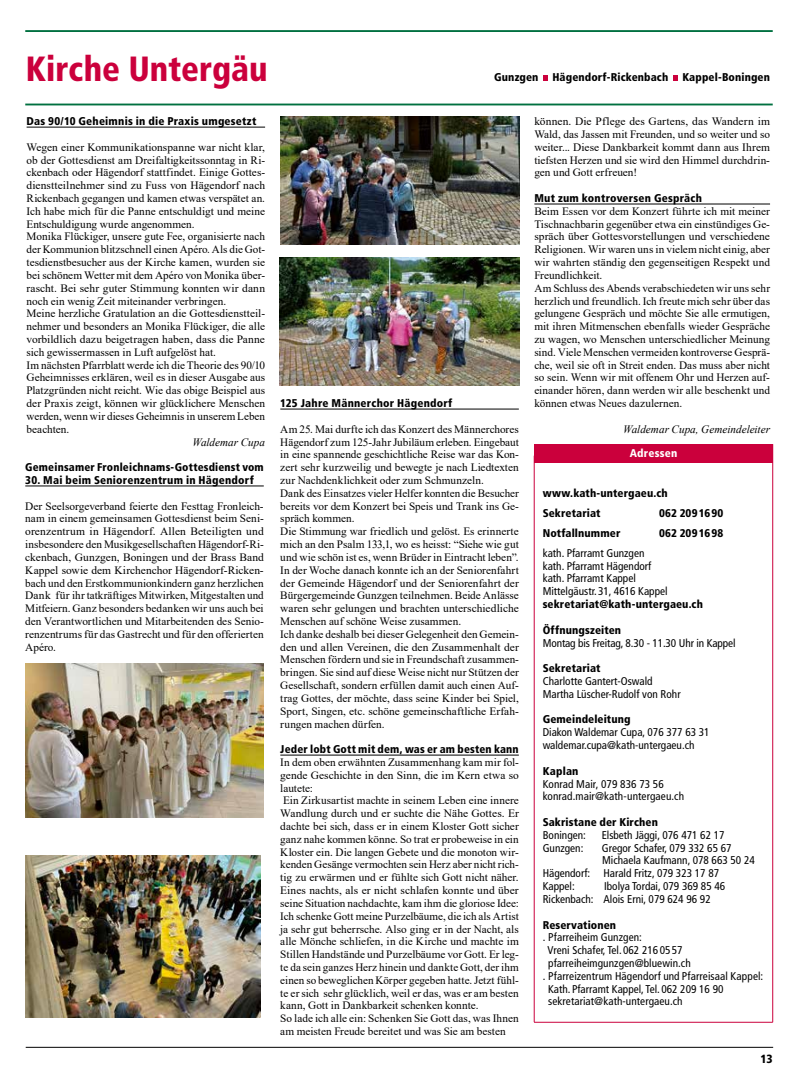
<style>
.page{position:relative;width:798px;height:1081px;background:#fff}
.page>*{position:absolute;margin:0;border:0;box-sizing:border-box;transform-origin:0 0}
.t1{font:900 condensed 35px "Frutiger LT Std";color:#cb003c;scale:.95 1}
.t2{font:900 condensed 11.88px "Frutiger LT Std";color:#000}
.t3{font:11.25px/12.9px "Times New Roman";color:#000}
.t4{font:11.25px/12.9px "Times New Roman";color:#020000}
.t5{font:condensed 11.25px/12.9px "Frutiger LT Std";color:#000}
.t6{font:900 condensed 11.25px/19.9px "Frutiger LT Std";letter-spacing:.015em;color:#000}
.t7{font:italic 11.25px "Times New Roman";color:#000}
.t8{font:900 condensed 11.25px "Frutiger LT Std";letter-spacing:.02em;color:#fff}
</style>
<div class="page">
<hr style="left:26px;top:1047px;width:746px;height:1px;background:#000">
<hr style="left:25px;top:104px;width:747px;height:1px;background:#007040">
<hr style="left:25px;top:30px;width:747px;height:2px;background:#007040">
<svg style="left:673px;top:75px;width:4px;height:6px"></svg>
<svg style="left:543px;top:75px;width:4px;height:6px"></svg>
<hr style="left:534px;top:1022px;width:238px;height:1px;background:#cb003c">
<div style="left:534px;top:444px;width:238px;height:19px;background:#cb003c"></div>
<hr style="left:533px;top:456px;width:1px;height:566px;background:#cb003c">
<hr style="left:772px;top:444px;width:1px;height:578px;background:#cb003c">
<hr style="left:27px;top:127px;width:238px;height:1px;background:#000">
<img style="left:280px;top:116px;width:239px;height:128px">
<img style="left:279px;top:257px;width:240px;height:128px">
<hr style="left:534px;top:204px;width:235px;height:1px;background:#000">
<hr style="left:25px;top:486px;width:239px;height:1px;background:#000">
<hr style="left:280px;top:409px;width:238px;height:1px;background:#000">
<hr style="left:280px;top:755px;width:238px;height:1px;background:#000">
<img style="left:25px;top:663px;width:239px;height:154px">
<img style="left:25px;top:855px;width:236px;height:162px">
<h1 class="t1" style="left:26px;top:47px;width:256px">Kirche Untergäu</h1>
<p class="t6" style="left:27px;top:111px;width:231px">Das 90/10 Geheimnis in die Praxis umgesetzt</p>
<p class="t3" style="left:27px;top:140px;width:240px">Wegen einer Kommunikationspanne war nicht klar, ob der Gottesdienst am Dreifaltigkeitssonntag in Ri&shy;ckenbach oder Hägendorf stattfindet. Einige Gottes&shy;dienstteilnehmer sind zu Fuss von Hägendorf nach Rickenbach gegangen und kamen etwas verspätet an.<br>Ich habe mich für die Panne entschuldigt und meine Entschuldigung wurde angenommen.<br>Monika Flückiger, unsere gute Fee, organisierte nach der Kommunion blitzschnell einen Apéro. Als die Got&shy;tesdienstbesucher aus der Kirche kamen, wurden sie bei schönem Wetter mit dem Apéro von Monika über&shy;rascht. Bei sehr guter Stimmung konnten wir dann noch ein wenig Zeit miteinander verbringen.<br>Meine herzliche Gratulation an die Gottesdienstteil&shy;nehmer und besonders an Monika Flückiger, die alle vorbildlich dazu beigetragen haben, dass die Panne sich gewissermassen in Luft aufgelöst hat.<br>Im nächsten Pfarrblatt werde ich die Theorie des 90/10<br>Geheimnisses erklären, weil es in dieser Ausgabe aus Platzgründen nicht reicht. Wie das obige Beispiel aus der Praxis zeigt, können wir glücklichere Menschen werden, wenn wir dieses Geheimnis in unserem Leben beachten.</p>
<p class="t7" style="left:192px;top:434px;width:74px">Waldemar Cupa</p>
<p class="t6" style="left:25px;top:457px;width:240px">Gemeinsamer Fronleichnams-Gottesdienst vom</p>
<p class="t6" style="left:25px;top:470px;width:230px">30. Mai beim Seniorenzentrum in Hägendorf</p>
<p class="t3" style="left:25px;top:499px;width:240px;text-align:justify">Der Seelsorgeverband feierte den Festtag Fronleich&shy;nam in einem gemeinsamen Gottesdienst beim Seni&shy;orenzentrum in Hägendorf. Allen Beteiligten und insbesondere den Musikgesellschaften Hägendorf-Ri&shy;ckenbach, Gunzgen, Boningen und der Brass Band Kappel sowie dem Kirchenchor Hägendorf-Ricken&shy;bach und den Erstkommunionkindern ganz herzlichen Dank für ihr tatkräftiges Mitwirken, Mitgestalten und Mitfeiern. Ganz besonders bedanken wir uns auch bei den Verantwortlichen und Mitarbeitenden des Senio&shy;renzentrums für das Gastrecht und für den offerierten Apéro.</p>
<p class="t6" style="left:494px;top:67px;width:277px">Gunzgen Hägendorf-Rickenbach Kappel-Boningen</p>
<p class="t6" style="left:280px;top:393px;width:173px">125 Jahre Männerchor Hägendorf</p>
<p class="t3" style="left:280px;top:422px;width:240px">Am 25. Mai durfte ich das Konzert des Männerchores Hägendorf zum 125-Jahr Jubiläum erleben. Eingebaut in eine spannende geschichtliche Reise war das Kon&shy;zert sehr kurzweilig und bewegte je nach Liedtexten zur Nachdenklichkeit oder zum Schmunzeln.<br>Dank des Einsatzes vieler Helfer konnten die Besucher bereits vor dem Konzert bei Speis und Trank ins Ge&shy;spräch kommen.<br>Die Stimmung war friedlich und gelöst. Es erinnerte mich an den Psalm 133,1, wo es heisst: “Siehe wie gut und wie schön ist es, wenn Brüder in Eintracht leben”.</p>
<p class="t4" style="left:280px;top:563px;width:240px">In der Woche danach konnte ich an der Seniorenfahrt der Gemeinde Hägendorf und der Seniorenfahrt der Bürgergemeinde Gunzgen teilnehmen. Beide Anlässe waren sehr gelungen und brachten unterschiedliche Menschen auf schöne Weise zusammen.<br>Ich danke deshalb bei dieser Gelegenheit den Gemein&shy;den und allen Vereinen, die den Zusammenhalt der Menschen fördern und sie in Freundschaft zusammen&shy;bringen. Sie sind auf diese Weise nicht nur Stützen der Gesellschaft, sondern erfüllen damit auch einen Auf&shy;trag Gottes, der möchte, dass seine Kinder bei Spiel, Sport, Singen, etc. schöne gemeinschaftliche Erfah&shy;rungen machen dürfen.</p>
<p class="t6" style="left:280px;top:739px;width:240px">Jeder lobt Gott mit dem, was er am besten kann</p>
<p class="t4" style="left:280px;top:755px;width:240px">In dem oben erwähnten Zusammenhang kam mir fol&shy;gende Geschichte in den Sinn, die im Kern etwa so lautete:<br>Ein Zirkusartist machte in seinem Leben eine innere Wandlung durch und er suchte die Nähe Gottes. Er dachte bei sich, dass er in einem Kloster Gott sicher ganz nahe kommen könne. So trat er probeweise in ein Kloster ein. Die langen Gebete und die monoton wir&shy;kenden Gesänge vermochten sein Herz aber nicht rich&shy;tig zu erwärmen und er fühlte sich Gott nicht näher.<br>Eines nachts, als er nicht schlafen konnte und über seine Situation nachdachte, kam ihm die gloriose Idee:<br>Ich schenke Gott meine Purzelbäume, die ich als Artist ja sehr gut beherrsche. Also ging er in der Nacht, als alle Mönche schliefen, in die Kirche und machte im Stillen Handstände und Purzelbäume vor Gott. Er leg&shy;te da sein ganzes Herz hinein und dankte Gott, der ihm einen so beweglichen Körper gegeben hatte. Jetzt fühl&shy;te er sich sehr glücklich, weil er das, was er am besten kann, Gott in Dankbarkeit schenken konnte.<br>So lade ich alle ein: Schenken Sie Gott das, was Ihnen am meisten Freude bereitet und was Sie am besten</p>
<p class="t4" style="left:534px;top:115px;width:237px;text-align:justify">können. Die Pflege des Gartens, das Wandern im Wald, das Jassen mit Freunden, und so weiter und so weiter... Diese Dankbarkeit kommt dann aus Ihrem tiefsten Herzen und sie wird den Himmel durchdrin&shy;gen und Gott erfreuen!</p>
<p class="t6" style="left:534px;top:188px;width:169px">Mut zum kontroversen Gespräch</p>
<p class="t3" style="left:534px;top:204px;width:237px">Beim Essen vor dem Konzert führte ich mit meiner Tischnachbarin gegenüber etwa ein einstündiges Ge&shy;spräch über Gottesvorstellungen und verschiedene Religionen. Wir waren uns in vielem nicht einig, aber wir wahrten ständig den gegenseitigen Respekt und Freundlichkeit.<br>Am Schluss des Abends verabschiedeten wir uns sehr herzlich und freundlich. Ich freute mich sehr über das gelungene Gespräch und möchte Sie alle ermutigen, mit ihren Mitmenschen ebenfalls wieder Gespräche zu wagen, wo Menschen unterschiedlicher Meinung sind. Viele Menschen vermeiden kontroverse Gesprä&shy;che, weil sie oft in Streit enden. Das muss aber nicht so sein. Wenn wir mit offenem Ohr und Herzen auf&shy;einander hören, dann werden wir alle beschenkt und können etwas Neues dazulernen.</p>
<p class="t7" style="left:623px;top:421px;width:148px">Waldemar Cupa, Gemeindeleiter</p>
<p class="t8" style="left:629px;top:447px;width:49px">Adressen</p>
<p class="t6" style="left:542px;top:483px;width:127px">www.kath-untergaeu.ch<br>Sekretariat</p>
<p class="t6" style="left:658px;top:503px;width:66px">062 2091690</p>
<p class="t6" style="left:542px;top:523px;width:79px">Notfallnummer</p>
<p class="t6" style="left:658px;top:523px;width:66px">062 2091698</p>
<p class="t5" style="left:542px;top:546px;width:126px">kath. Pfarramt Gunzgen kath. Pfarramt Hägendorf kath. Pfarramt Kappel<br>Mittelgäustr. 31, 4616 Kappel</p>
<p class="t6" style="left:542px;top:594px;width:162px">sekretariat@kath-untergaeu.ch</p>
<p class="t6" style="left:542px;top:620px;width:80px">Öffnungszeiten</p>
<p class="t5" style="left:542px;top:636px;width:194px">Montag bis Freitag, 8.30 - 11.30 Uhr in Kappel</p>
<p class="t6" style="left:542px;top:658px;width:59px">Sekretariat</p>
<p class="t5" style="left:542px;top:675px;width:139px">Charlotte Gantert-Oswald<br>Martha Lüscher-Rudolf von Rohr</p>
<p class="t6" style="left:542px;top:709px;width:89px">Gemeindeleitung</p>
<p class="t5" style="left:542px;top:726px;width:168px">Diakon Waldemar Cupa, 076 377 63 31 waldemar.cupa@kath-untergaeu.ch</p>
<p class="t6" style="left:542px;top:761px;width:37px">Kaplan</p>
<p class="t5" style="left:542px;top:777px;width:143px">Konrad Mair, 079 836 73 56 konrad.mair@kath-untergaeu.ch</p>
<p class="t6" style="left:542px;top:812px;width:117px">Sakristane der Kirchen</p>
<p class="t5" style="left:542px;top:828px;width:45px">Boningen:</p>
<p class="t5" style="left:601px;top:828px;width:124px">Elsbeth Jäggi, 076 471 62 17</p>
<p class="t5" style="left:542px;top:841px;width:42px">Gunzgen:</p>
<p class="t5" style="left:601px;top:841px;width:131px">Gregor Schafer, 079 332 65 67</p>
<p class="t5" style="left:602px;top:854px;width:154px">Michaela Kaufmann, 078 663 50 24</p>
<p class="t5" style="left:542px;top:867px;width:178px">Hägendorf: Harald Fritz, 079 323 17 87</p>
<p class="t5" style="left:542px;top:880px;width:34px">Kappel:</p>
<p class="t5" style="left:542px;top:880px;width:184px;text-indent:61px">Ibolya Tordai, 079 369 85 46<br>Rickenbach: Alois Erni, 079 624 96 92</p>
<p class="t6" style="left:542px;top:914px;width:75px">Reservationen</p>
<p class="t5" style="left:542px;top:931px;width:101px">. Pfarreiheim Gunzgen:</p>
<p class="t5" style="left:547px;top:944px;width:137px">Vreni Schafer, Tel. 062 216 05 57</p>
<p class="t5" style="left:548px;top:956px;width:144px">pfarreiheimgunzgen@bluewin.ch</p>
<p class="t5" style="left:542px;top:969px;width:222px">. Pfarreizentrum Hägendorf und Pfarreisaal Kappel:</p>
<p class="t5" style="left:548px;top:982px;width:177px">Kath. Pfarramt Kappel, Tel. 062 209 16 90</p>
<p class="t5" style="left:548px;top:995px;width:136px">sekretariat@kath-untergaeu.ch</p>
<p class="t2" style="left:760px;top:1052px;width:13px">13</p>
</div>
